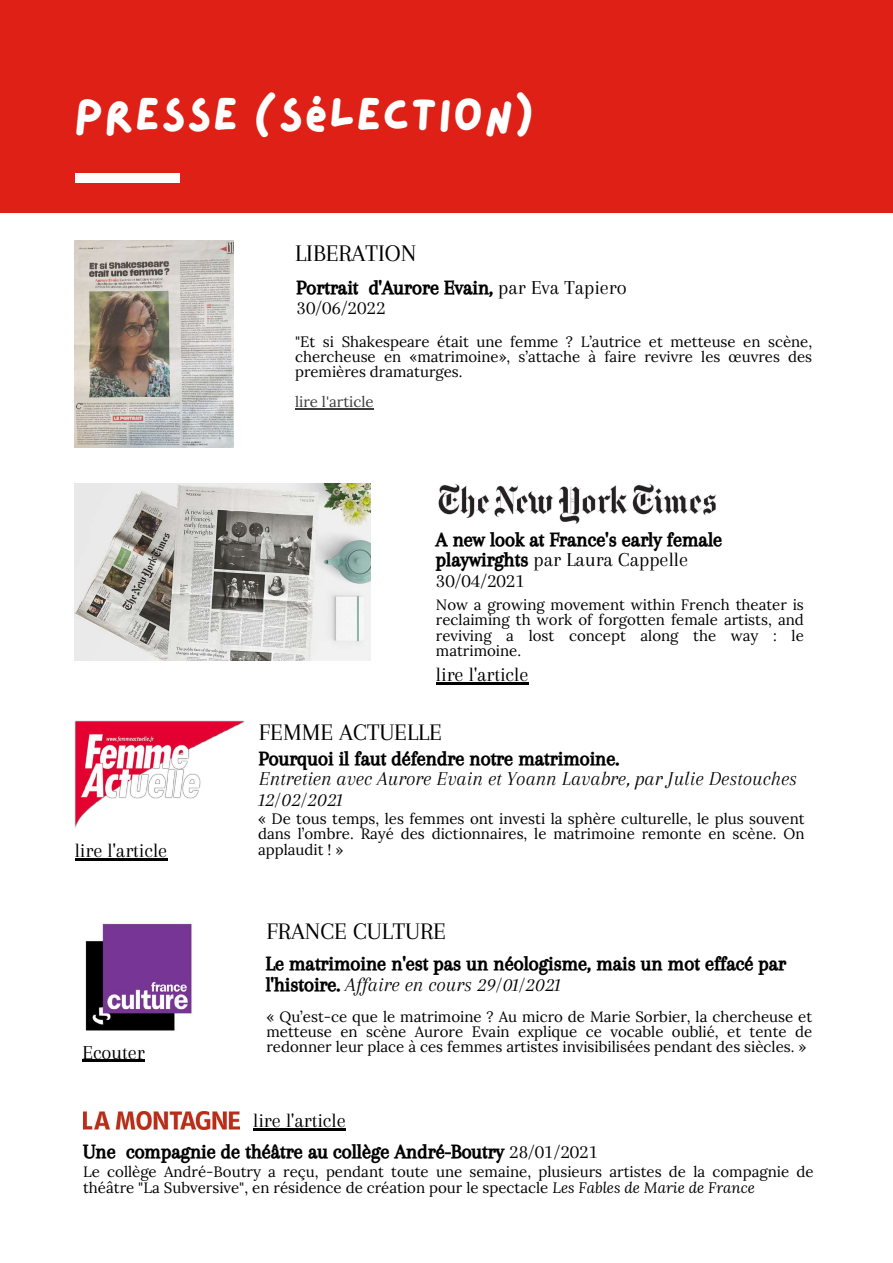
<style>
.page{position:relative;width:893px;height:1263px;background:#fff}
.page>*{position:absolute;margin:0;border:0;box-sizing:border-box;transform-origin:0 0}
.t1{font:46.5px "Lazydog";letter-spacing:.02em;color:#fff}
.t2{font:24.75px "Arapey";color:#000}
.t3{font:24.6px "Arapey";color:#000}
.t4{font:20.48px "CA Generated";color:#000}
.t5{font:italic 20.48px/20.5px "Arapey";color:#000}
.t6{font:20.48px/20.5px "Arapey";color:#000}
.t7{font:15px/15.4px "Lora";color:#000;text-align:justify}
.t8{font:15px "Lora";color:#3d3d3d}
.s1{font-family:"Arapey"}
.s2{font-family:"CA Generated"}
.s3{font-family:"CA Generated";font-style:normal}
.s4{font-style:italic}
</style>
<div class="page">
<div style="left:0;top:0;width:893px;height:212px;background:#df2016"></div>
<div style="left:75px;top:173px;width:104px;height:9px;background:#fff"></div>
<img style="left:74px;top:483px;width:296px;height:178px">
<img style="left:438px;top:484px;width:278px;height:40px">
<img style="left:75px;top:721px;width:169px;height:107px">
<img style="left:85px;top:922px;width:108px;height:109px">
<img style="left:84px;top:1112px;width:156px;height:18px">
<hr style="left:436px;top:682px;width:92px;height:2px;background:#000">
<hr style="left:75px;top:858px;width:92px;height:2px;background:#000">
<hr style="left:82px;top:1060px;width:63px;height:2px;background:#000">
<hr style="left:253px;top:1128px;width:93px;height:2px;background:#000">
<img style="left:74px;top:240px;width:160px;height:207px">
<hr style="left:295px;top:408px;width:78px;height:1px;background:#3d3d3d">
<h1 class="t1" style="left:74px;top:92px;width:461px">Presse (sélection)</h1>
<h2 class="t2" style="left:295px;top:240px;width:123px">LIBERATION</h2>
<h3 class="t4" style="left:297px;top:276px;width:332px">Portrait d'Aurore Evain, <span class="s1">par Eva Tapiero</span></h3>
<h3 class="t6" style="left:297px;top:298px;width:90px">30/06/2022</h3>
<p class="t7" style="left:295px;top:333px;width:518px;line-height:15.1px">"Et si Shakespeare était une femme ? L’autrice et metteuse en scène, chercheuse en «matrimoine», s’attache à faire revivre les œuvres des premières dramaturges.</p>
<p class="t8" style="left:295px;top:392px;width:80px">lire l'article</p>
<h3 class="t4" style="left:436px;top:528px;width:288px">A new look at France's early female</h3>
<h3 class="t6" style="left:436px;top:549px;width:254px"><span class="s2">playwirghts</span> par Laura Cappelle<br>30/04/2021</h3>
<p class="t7" style="left:436px;top:596px;width:369px">Now a growing movement within French theater is reclaiming th work of forgotten female artists, and reviving a lost concept along the way : le matrimoine.</p>
<h3 class="t6" style="left:436px;top:665px;width:94px">lire l'article</h3>
<h3 class="t3" style="left:259px;top:718px;width:185px">FEMME ACTUELLE</h3>
<h3 class="t6" style="left:75px;top:840px;width:94px">lire l'article</h3>
<h3 class="t6" style="left:82px;top:1042px;width:64px">Ecouter</h3>
<h3 class="t4" style="left:259px;top:747px;width:362px">Pourquoi il faut défendre notre matrimoine.</h3>
<h3 class="t5" style="left:259px;top:768px;width:540px">Entretien avec Aurore Evain et Yoann Lavabre, par Julie Destouches<br>12/02/2021</h3>
<p class="t7" style="left:258px;top:810px;width:548px">« De tous temps, les femmes ont investi la sphère culturelle, le plus souvent dans l’ombre. Rayé des dictionnaires, le matrimoine remonte en scène. On applaudit ! »</p>
<h3 class="t3" style="left:266px;top:918px;width:181px">FRANCE CULTURE</h3>
<h3 class="t4" style="left:266px;top:952px;width:522px">Le matrimoine n'est pas un néologisme, mais un mot effacé par</h3>
<h3 class="t5" style="left:266px;top:974px;width:296px"><span class="s3">l'histoire.</span> Affaire en cours 29/01/2021</h3>
<p class="t7" style="left:266px;top:1009px;width:547px;line-height:15.1px">« Qu’est-ce que le matrimoine ? Au micro de Marie Sorbier, la chercheuse et metteuse en scène Aurore Evain explique ce vocable oublié, et tente de redonner leur place à ces femmes artistes invisibilisées pendant des siècles. »</p>
<h3 class="t6" style="left:253px;top:1110px;width:94px">lire l'article</h3>
<h3 class="t4" style="left:83px;top:1140px;width:517px">Une compagnie de théâtre au collège André-Boutry <span class="s1">28/01/2021</span></h3>
<p class="t7" style="left:83px;top:1164px;width:732px;line-height:15.8px">Le collège André-Boutry a reçu, pendant toute une semaine, plusieurs artistes de la compagnie de théâtre "La Subversive", en résidence de création pour le spectacle <span class="s4">Les Fables de Marie de France</span></p>
</div>
